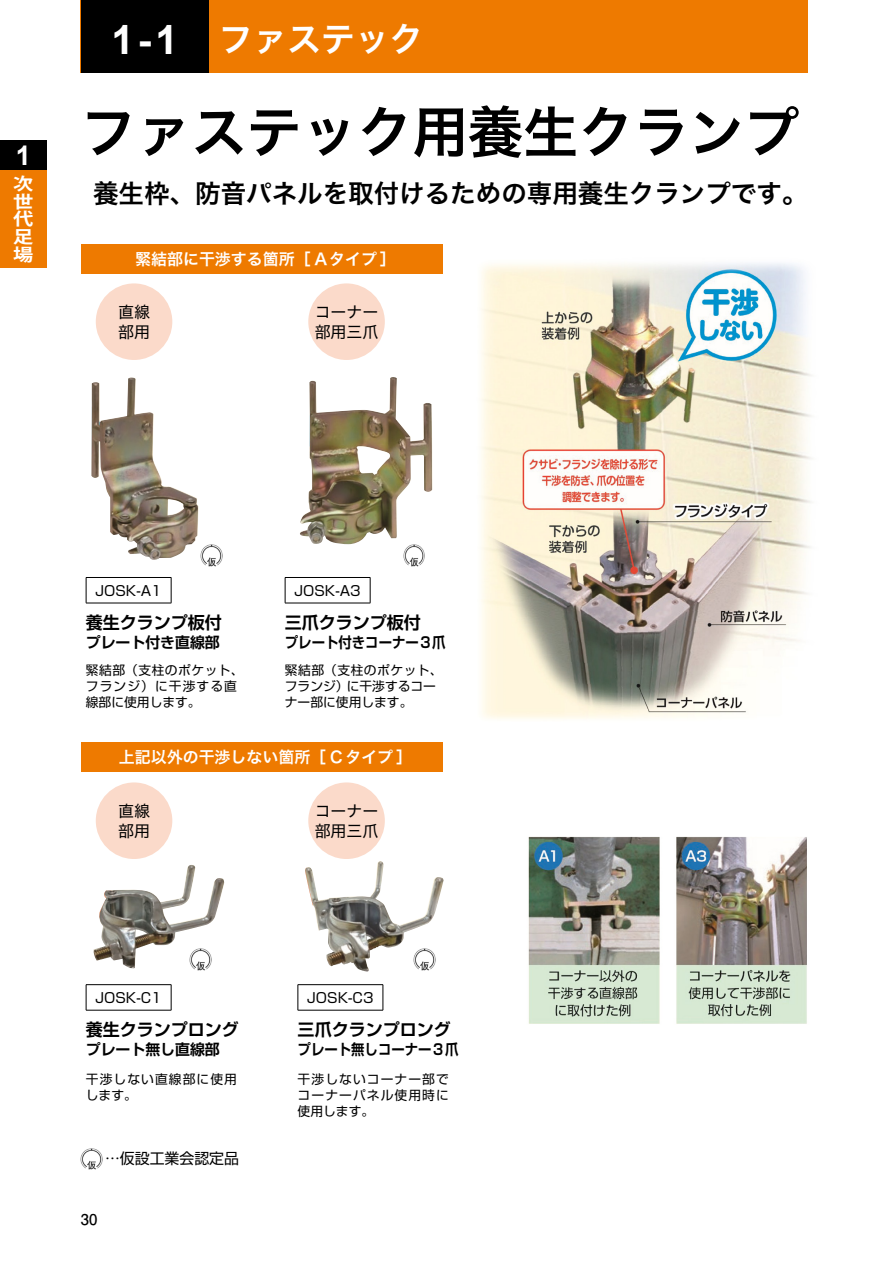
<style>
.page{position:relative;width:893px;height:1263px;background:#fff}
.page>*{position:absolute;margin:0;border:0;box-sizing:border-box;transform-origin:0 0}
.t1{font:55.35px "Hira Kaku Pro W6";color:#000}
.t2{font:34.05px "Hira Kaku Pro W6";color:#fff}
.t3{font:700 27.15px "Arial";color:#fff}
.t4{font:25.5px "Hira Kaku Pro W6";color:#000}
.t5{font:700 17.1px/17.5px "Koz Go Pro";color:#fff;text-align:justify;scale:1.18 1}
.t6{font:700 16.95px "Shin Go Pr 6 De";color:#000}
.t7{font:15.9px "Hira Kaku Pro W6";color:#fff}
.t8{font:15.9px/20.2px "Hira Kaku Std W4";color:#000}
.t9{font:700 14.85px "Shin Go Pr 6 De";color:#000;scale:.9 1}
.t10{font:700 14.85px "Shin Go Pr 6 De";color:#000}
.t11{font:14.85px "Shin Go Pr 6";color:#000}
.t12{font:700 14.85px "Futo Go B101 Pro";color:#000}
.t13{font:13.8px "Shin Go Pr 6";color:#000}
.t14{font:12.75px/15.9px "Shin Go Pr 6";letter-spacing:.04em;color:#000}
.t15{font:12.75px/15.9px "Shin Go Pr 6";color:#000}
.t16{font:12.75px/15.9px "Shin Go Pr 6";letter-spacing:.085em;color:#000}
.s1{font-family:"Arial";font-weight:700;font-size:40.35px}
</style>
<div class="page">
<img style="left:480px;top:263px;width:332px;height:456px">
<img style="left:528px;top:836px;width:279px;height:188px">
<img style="left:91px;top:377px;width:341px;height:180px">
<img style="left:94px;top:861px;width:350px;height:110px">
<div style="left:96px;top:283px;width:76px;height:77px;background:#fbdaca;border-radius:50%"></div>
<div style="left:96px;top:782px;width:76px;height:77px;background:#fbdaca;border-radius:50%"></div>
<div style="left:308px;top:283px;width:77px;height:77px;background:#fbdaca;border-radius:50%"></div>
<div style="left:308px;top:782px;width:77px;height:77px;background:#fbdaca;border-radius:50%"></div>
<div style="left:81px;top:244px;width:361px;height:30px;background:#ee7a00"></div>
<div style="left:81px;top:742px;width:361px;height:30px;background:#ee7a00"></div>
<hr style="left:86px;top:577px;width:85px;height:1px;background:#000">
<svg style="left:86px;top:578px;width:1px;height:25px"></svg>
<svg style="left:171px;top:578px;width:1px;height:25px"></svg>
<hr style="left:86px;top:603px;width:85px;height:1px;background:#000">
<hr style="left:86px;top:984px;width:85px;height:1px;background:#000">
<svg style="left:86px;top:985px;width:1px;height:25px"></svg>
<svg style="left:171px;top:985px;width:1px;height:25px"></svg>
<hr style="left:86px;top:1010px;width:85px;height:1px;background:#000">
<hr style="left:285px;top:577px;width:85px;height:1px;background:#000">
<svg style="left:285px;top:578px;width:1px;height:25px"></svg>
<svg style="left:370px;top:578px;width:1px;height:25px"></svg>
<hr style="left:285px;top:603px;width:85px;height:1px;background:#000">
<hr style="left:298px;top:984px;width:85px;height:1px;background:#000">
<svg style="left:298px;top:985px;width:1px;height:25px"></svg>
<svg style="left:383px;top:985px;width:1px;height:25px"></svg>
<hr style="left:298px;top:1010px;width:85px;height:1px;background:#000">
<img style="left:190px;top:949px;width:22px;height:21px">
<img style="left:81px;top:1148px;width:22px;height:21px">
<img style="left:201px;top:545px;width:22px;height:21px">
<img style="left:403px;top:545px;width:23px;height:21px">
<img style="left:413px;top:949px;width:23px;height:21px">
<div style="left:81px;top:0;width:727px;height:72px;background:#ee7a00"></div>
<div style="left:81px;top:0;width:127px;height:72px;background:#000"></div>
<div style="left:0;top:170px;width:47px;height:98px;background:#ee7a00"></div>
<div style="left:0;top:140px;width:47px;height:30px;background:#000"></div>
<h3 class="t3" style="left:16px;top:137px;width:17px">1</h3>
<h3 class="t5" style="left:13px;top:176px;width:18px">次世代足場</h3>
<h2 class="t2" style="left:111px;top:8px;width:313px"><span class="s1">1-1</span> ファステック</h2>
<h1 class="t1" style="left:81px;top:82px;width:720px">ファステック用養生クランプ</h1>
<h3 class="t4" style="left:93px;top:170px;width:716px">養生枠、防音パネルを取付けるための専用養生クランプです。</h3>
<p class="t7" style="left:135px;top:245px;width:262px">緊結部に干渉する箇所［ Aタイプ］</p>
<p class="t8" style="left:118px;top:301px;width:33px">直線部用</p>
<p class="t8" style="left:315px;top:302px;width:65px">コーナー部用三爪</p>
<p class="t13" style="left:95px;top:579px;width:68px">JOSK-A1</p>
<p class="t13" style="left:294px;top:579px;width:68px">JOSK-A3</p>
<h3 class="t6" style="left:86px;top:608px;width:138px">養生クランプ板付</h3>
<p class="t10" style="left:86px;top:630px;width:135px">プレート付き直線部</p>
<h3 class="t6" style="left:285px;top:608px;width:138px">三爪クランプ板付</h3>
<p class="t9" style="left:285px;top:630px;width:180px">プレート付きコーナー３爪</p>
<p class="t14" style="left:86px;top:661px;width:159px">緊結部（支柱のポケット、フランジ）に干渉する直線部に使用します。</p>
<p class="t15" style="left:285px;top:661px;width:159px">緊結部（支柱のポケット、フランジ）に干渉するコーナー部に使用します。</p>
<p class="t7" style="left:119px;top:743px;width:295px">上記以外の干渉しない箇所［ C タイプ］</p>
<p class="t8" style="left:118px;top:800px;width:33px">直線部用</p>
<p class="t8" style="left:315px;top:800px;width:65px">コーナー部用三爪</p>
<p class="t13" style="left:95px;top:986px;width:68px">JOSK-C1</p>
<h3 class="t6" style="left:86px;top:1015px;width:155px">養生クランプロング</h3>
<p class="t10" style="left:86px;top:1037px;width:135px">プレート無し直線部</p>
<p class="t16" style="left:86px;top:1070px;width:153px">干渉しない直線部に使用します。</p>
<p class="t11" style="left:105px;top:1146px;width:135px">…仮設工業会認定品</p>
<p class="t12" style="left:81px;top:1207px;width:18px">30</p>
<p class="t13" style="left:307px;top:986px;width:68px">JOSK-C3</p>
<h3 class="t6" style="left:298px;top:1015px;width:155px">三爪クランプロング</h3>
<p class="t9" style="left:298px;top:1037px;width:180px">プレート無しコーナー３爪</p>
<p class="t14" style="left:298px;top:1070px;width:153px;text-align:justify">干渉しないコーナー部でコーナーパネル使用時に使用します。</p>
</div>
